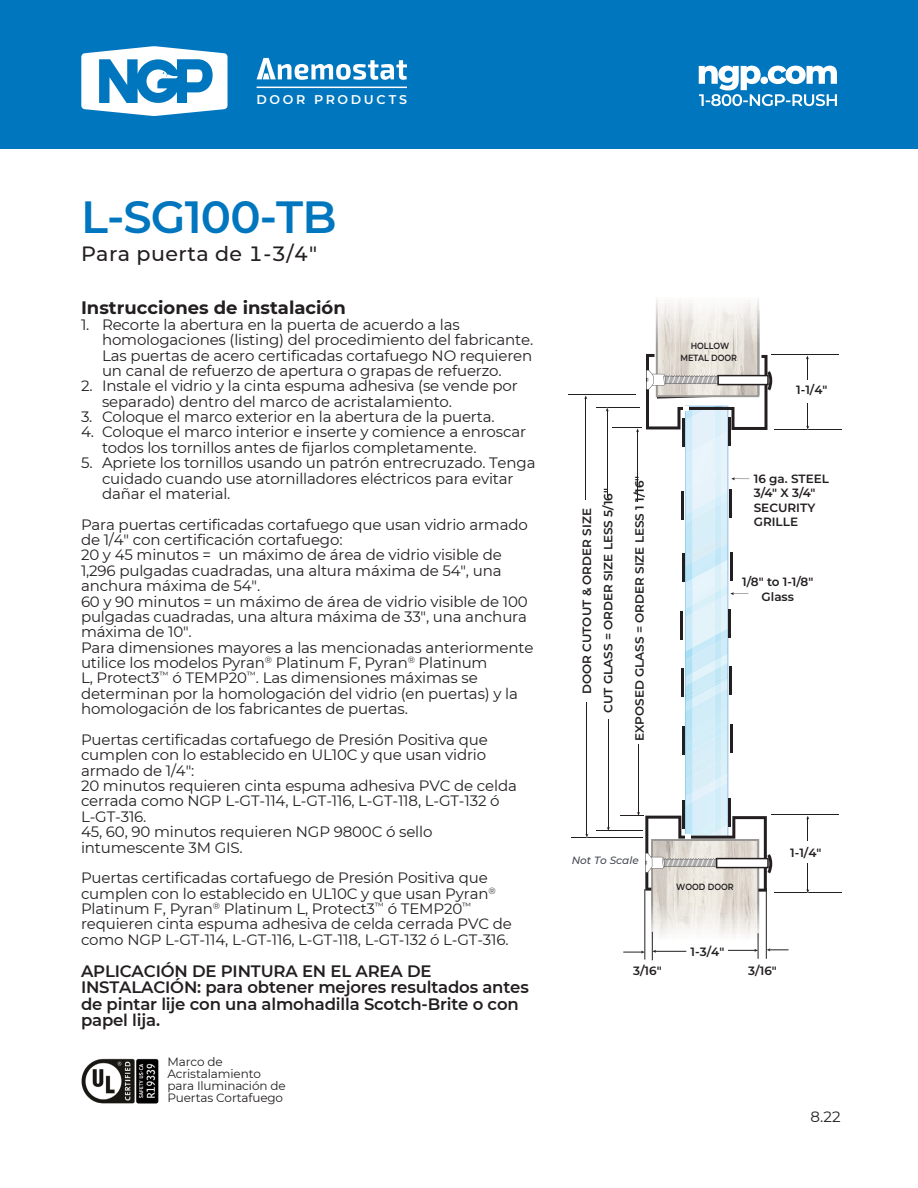
<style>
.page{position:relative;width:918px;height:1188px;background:#fff}
.page>*{position:absolute;margin:0;border:0;box-sizing:border-box;transform-origin:0 0}
.INSTALL_HD{font:600 45px "Montserrat";letter-spacing:-.02em;color:#0076be}
.INSTALL_HD2{font:500 20.7px "Montserrat";letter-spacing:.02em;color:#231f20}
.INSTALL_SUBHD{font:700 18px "Montserrat";color:#231f20}
.INSTALL_BODYBD{font:600 16.5px/16.5px "Montserrat";letter-spacing:-.01em;color:#231f20}
.INSTALL_BODY{font:15px/15.3px "Montserrat";letter-spacing:-.01em;color:#231f20}
.t1{font:600 12.6px "Montserrat";letter-spacing:.21em;color:#fff}
.t2{font:600 12px/14.4px "Montserrat";color:#231f20;text-align:center}
.BODY_COPY{font:12px/12px "Montserrat";letter-spacing:-.01em;color:#231f20}
.CUTLINES{font:italic 500 10.5px "Montserrat";color:#464b54}
.t3{font:600 9px/12.1px "Montserrat";color:#231f20;text-align:center;scale:.89 1}
</style>
<div class="page">
<div style="left:0;top:0;width:918px;height:148px;background:#0076be"></div>
<svg style="left:257px;top:58px;width:150px;height:22px"></svg>
<hr style="left:257px;top:87px;width:150px;height:1px;background:#fff">
<svg style="left:699px;top:66px;width:138px;height:40px"></svg>
<svg style="left:81px;top:46px;width:147px;height:70px"></svg>
<img style="left:81px;top:1058px;width:78px;height:46px">
<hr style="left:771px;top:815px;width:67px;height:1px;background:#231f20">
<hr style="left:774px;top:893px;width:68px;height:1px;background:#231f20">
<hr style="left:572px;top:837px;width:72px;height:1px;background:#231f20">
<hr style="left:774px;top:429px;width:68px;height:1px;background:#231f20">
<hr style="left:771px;top:354px;width:67px;height:1px;background:#231f20">
<hr style="left:568px;top:395px;width:68px;height:1px;background:#231f20">
<hr style="left:612px;top:428px;width:30px;height:1px;background:#231f20">
<hr style="left:587px;top:702px;width:1px;height:133px;background:#231f20">
<svg style="left:806px;top:863px;width:3px;height:30px"></svg>
<svg style="left:806px;top:816px;width:3px;height:25px"></svg>
<hr style="left:586px;top:398px;width:1px;height:102px;background:#231f20">
<hr style="left:596px;top:408px;width:43px;height:1px;background:#231f20">
<hr style="left:608px;top:719px;width:1px;height:109px;background:#231f20">
<hr style="left:607px;top:410px;width:1px;height:88px;background:#231f20">
<hr style="left:597px;top:831px;width:46px;height:1px;background:#231f20">
<svg style="left:806px;top:356px;width:3px;height:24px"></svg>
<svg style="left:806px;top:404px;width:3px;height:25px"></svg>
<svg style="left:620px;top:298px;width:169px;height:662px"></svg>
<p class="t1" style="left:256px;top:91px;width:152px">DOOR PRODUCTS</p>
<p class="INSTALL_HD" style="left:81px;top:185px;width:257px">L-SG100-TB</p>
<p class="INSTALL_HD2" style="left:81px;top:239px;width:238px">Para puerta de 1-3/4"</p>
<p class="INSTALL_SUBHD" style="left:81px;top:295px;width:266px">Instrucciones de instalación</p>
<p class="INSTALL_BODY" style="left:102px;top:316px;width:433px;text-indent:-21px">1. Recorte la abertura en la puerta de acuerdo a las homologaciones (listing) del procedimiento del fabricante.<br>Las puertas de acero certificadas cortafuego NO requieren un canal de refuerzo de apertura o grapas de refuerzo.</p>
<p class="INSTALL_BODY" style="left:102px;top:378px;width:417px;text-indent:-21px">2. Instale el vidrio y la cinta espuma adhesiva (se vende por separado) dentro del marco de acristalamiento.</p>
<p class="INSTALL_BODY" style="left:81px;top:409px;width:415px">3. Coloque el marco exterior en la abertura de la puerta.</p>
<p class="INSTALL_BODY" style="left:102px;top:424px;width:426px;text-indent:-21px">4. Coloque el marco interior e inserte y comience a enroscar todos los tornillos antes de fijarlos completamente.</p>
<p class="INSTALL_BODY" style="left:102px;top:455px;width:435px;text-indent:-21px">5. Apriete los tornillos usando un patrón entrecruzado. Tenga cuidado cuando use atornilladores eléctricos para evitar dañar el material.</p>
<p class="INSTALL_BODY" style="left:81px;top:516px;width:448px">Para puertas certificadas cortafuego que usan vidrio armado de 1/4" con certificación cortafuego:</p>
<p class="INSTALL_BODY" style="left:81px;top:547px;width:422px;text-align:justify">20 y 45 minutos = un máximo de área de vidrio visible de 1,296 pulgadas cuadradas, una altura máxima de 54", una anchura máxima de 54".</p>
<p class="INSTALL_BODY" style="left:81px;top:593px;width:448px;text-align:justify">60 y 90 minutos = un máximo de área de vidrio visible de 100 pulgadas cuadradas, una altura máxima de 33", una anchura máxima de 10".</p>
<p class="INSTALL_BODY" style="left:81px;top:639px;width:454px">Para dimensiones mayores a las mencionadas anteriormente utilice los modelos Pyran<sup>®</sup> Platinum F, Pyran<sup>®</sup> Platinum<br>L, Protect3<sup>™</sup> ó TEMP20<sup>™</sup>. Las dimensiones máximas se determinan por la homologación del vidrio (en puertas) y la homologación de los fabricantes de puertas.</p>
<p class="INSTALL_BODY" style="left:81px;top:731px;width:408px;text-align:justify">Puertas certificadas cortafuego de Presión Positiva que cumplen con lo establecido en UL10C y que usan vidrio armado de 1/4":</p>
<p class="INSTALL_BODY" style="left:81px;top:778px;width:437px">20 minutos requieren cinta espuma adhesiva PVC de celda cerrada como NGP L-GT-114, L-GT-116, L-GT-118, L-GT-132 ó<br>L-GT-316.</p>
<p class="INSTALL_BODY" style="left:81px;top:824px;width:353px">45, 60, 90 minutos requieren NGP 9800C ó sello intumescente 3M GIS.</p>
<p class="INSTALL_BODY" style="left:81px;top:870px;width:433px">Puertas certificadas cortafuego de Presión Positiva que cumplen con lo establecido en UL10C y que usan Pyran<sup>® </sup>Platinum F, Pyran<sup>®</sup> Platinum L, Protect3<sup>™</sup> ó TEMP20<sup>™ </sup>requieren cinta espuma adhesiva de celda cerrada PVC de como NGP L-GT-114, L-GT-116, L-GT-118, L-GT-132 ó L-GT-316.</p>
<p class="INSTALL_BODYBD" style="left:81px;top:962px;width:449px">APLICACIÓN DE PINTURA EN EL AREA DE INSTALACIÓN: para obtener mejores resultados antes de pintar lije con una almohadilla Scotch-Brite o con papel lija.</p>
<p class="BODY_COPY" style="left:167px;top:1056px;width:120px">Marco de<br>Acristalamiento para Iluminación de<br>Puertas Cortafuego</p>
<p class="t3" style="left:681px;top:339px;width:65px">HOLLOW<br>METAL DOOR</p>
<p class="t2" style="left:796px;top:382px;width:33px">1-1/4"</p>
<p class="t2" style="left:575px;top:713px;width:226px;line-height:21.5px;rotate:-90deg">DOOR CUTOUT &amp; ORDER SIZE<br>CUT GLASS = ORDER SIZE LESS 5/16"</p>
<p class="t2" style="left:632px;top:741px;width:267px;rotate:-90deg">EXPOSED GLASS = ORDER SIZE LESS 1 1/16"</p>
<p class="t2" style="left:754px;top:471px;width:77px;text-align:left">16 ga. STEEL<br>3/4" X 3/4"<br>SECURITY<br>GRILLE</p>
<p class="t2" style="left:742px;top:574px;width:73px">1/8" to 1-1/8"<br>Glass</p>
<p class="CUTLINES" style="left:572px;top:853px;width:69px">Not To Scale</p>
<p class="t3" style="left:676px;top:880px;width:66px">WOOD DOOR</p>
<p class="t2" style="left:790px;top:845px;width:33px">1-1/4"</p>
<p class="t2" style="left:691px;top:944px;width:35px">1-3/4"</p>
<p class="t2" style="left:633px;top:963px;width:30px">3/16"</p>
<p class="t2" style="left:748px;top:963px;width:30px">3/16"</p>
<p class="INSTALL_BODY" style="left:811px;top:1108px;width:32px">8.22</p>
</div>
